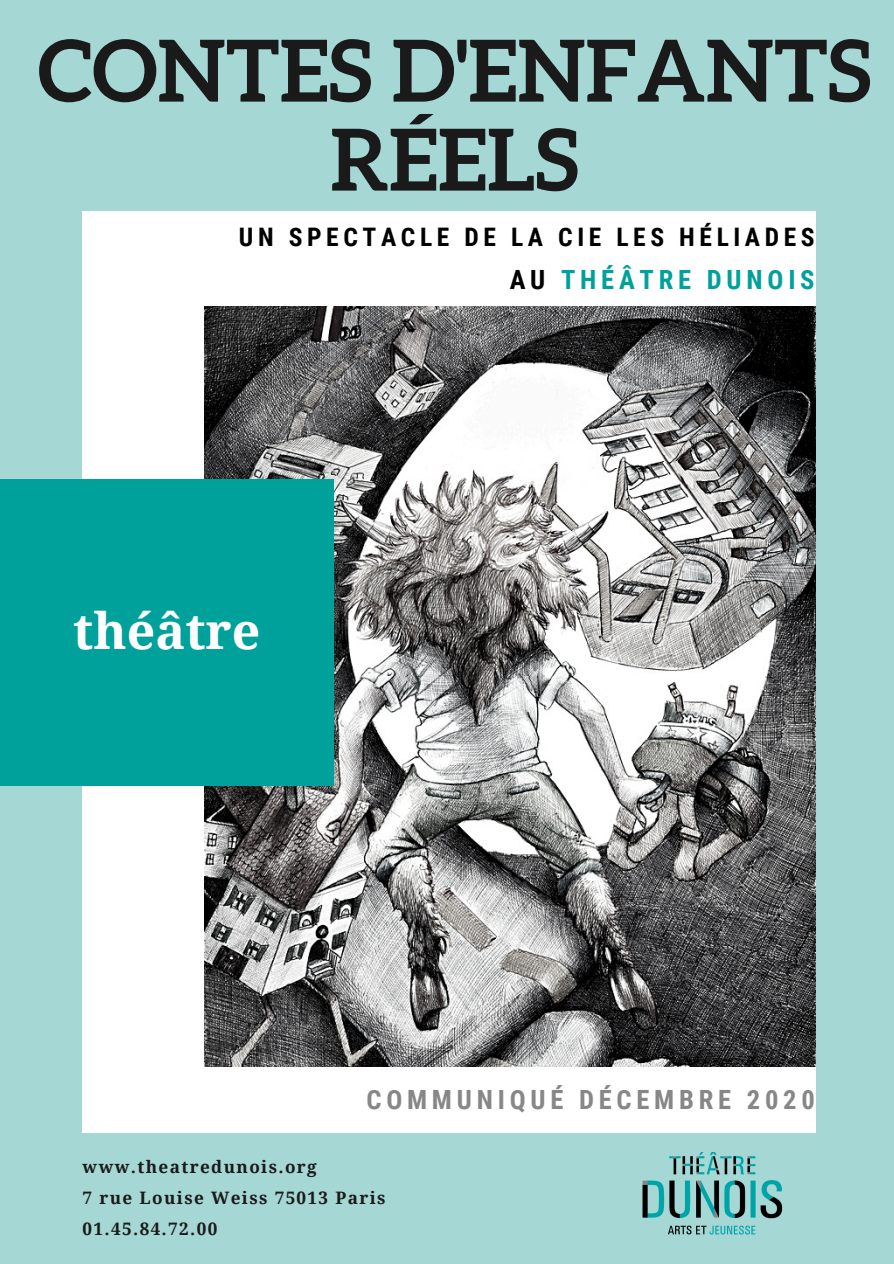
<style>
.page{position:relative;width:894px;height:1264px;background:#fff}
.page>*{position:absolute;margin:0;border:0;box-sizing:border-box;transform-origin:0 0}
.t1{font:700 85.5px/88.9px "Aleo";color:#1a1a1a;text-align:center}
.t2{font:700 49.95px "Droid Serif";color:#fff}
.t3{font:700 26.55px "Roboto Condensed";letter-spacing:.18em;color:#878787}
.t4{font:700 26.55px "Roboto Condensed";letter-spacing:.18em;color:#00a19b}
.t5{font:700 25.5px "Roboto Condensed";letter-spacing:.18em;color:#000}
.t6{font:700 17.1px/30.9px "Droid Serif";letter-spacing:.08em;color:#1a1a1a}
.s1{color:#000}
</style>
<div class="page">
<div style="left:0;top:0;width:893px;height:1263px;background:#a5d7d5"></div>
<div style="left:83px;top:211px;width:731px;height:921px;background:#fff"></div>
<img style="left:204px;top:306px;width:611px;height:760px">
<div style="left:0;top:479px;width:334px;height:306px;background:#00a19b"></div>
<img style="left:642px;top:1152px;width:141px;height:83px">
<h1 class="t1" style="left:38px;top:26px;width:834px">CONTES D'ENFANTS<br>RÉELS</h1>
<h3 class="t5" style="left:239px;top:223px;width:577px">UN SPECTACLE DE LA CIE LES HÉLIADES</h3>
<h3 class="t4" style="left:509px;top:265px;width:306px"><span class="s1">AU</span> THÉÂTRE DUNOIS</h3>
<h2 class="t2" style="left:73px;top:602px;width:188px">théâtre</h2>
<h3 class="t3" style="left:366px;top:1084px;width:449px">COMMUNIQUÉ DÉCEMBRE 2020</h3>
<p class="t6" style="left:83px;top:1151px;width:304px">www.theatredunois.org<br>7 rue Louise Weiss 75013 Paris<br>01.45.84.72.00</p>
</div>
